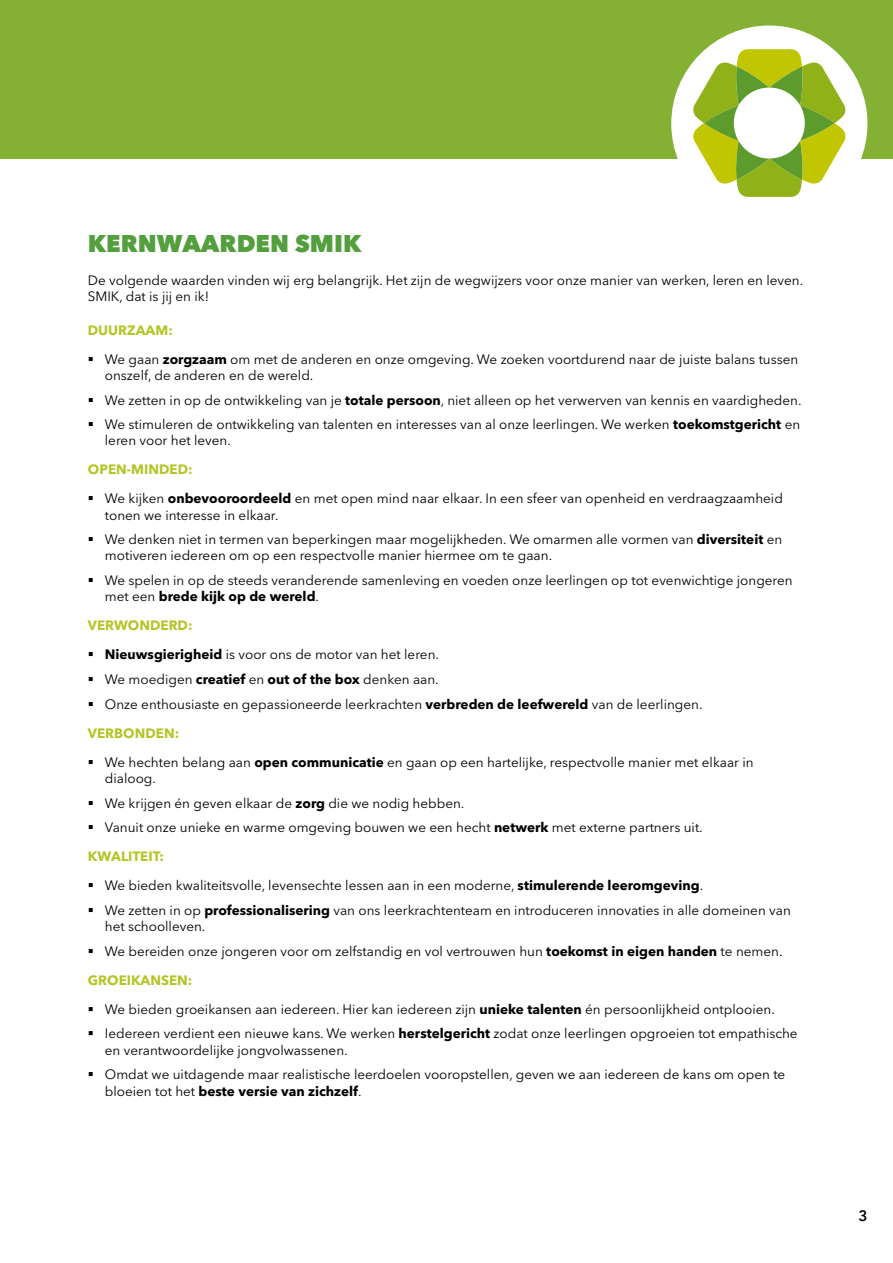
<style>
.page{position:relative;width:893px;height:1263px;background:#fff}
.page>*{position:absolute;margin:0;border:0;box-sizing:border-box;transform-origin:0 0}
.t1{font:800 24px "Avenir Next LT Pro";color:#539e3d}
.t2{font:600 15px "Avenir Next Rounded Std";color:#000001}
.t3{font:13.5px/16.2px "Avenir Next LT Pro";color:#000001}
.t4{font:700 13.5px "Avenir Next LT Pro";color:#b5c527}
.s1{font-weight:700}
</style>
<div class="page">
<div style="left:0;top:0;width:893px;height:159px;background:#84b134"></div>
<div style="left:671px;top:26px;width:196px;height:196px;background:#fff;border-radius:50%"></div>
<svg style="left:692px;top:49px;width:155px;height:148px"></svg>
<p class="t1" style="left:88px;top:229px;width:275px">KERNWAARDEN SMIK</p>
<p class="t3" style="left:88px;top:272px;width:717px">De volgende waarden vinden wij erg belangrijk. Het zijn de wegwijzers voor onze manier van werken, leren en leven.<br>SMIK, dat is jij en ik!</p>
<p class="t4" style="left:88px;top:322px;width:86px">DUURZAAM:</p>
<p class="t3" style="left:105px;top:351px;width:695px">We gaan <span class="s1">zorgzaam</span> om met de anderen en onze omgeving. We zoeken voortdurend naar de juiste balans tussen onszelf, de anderen en de wereld.</p>
<p class="t3" style="left:105px;top:392px;width:698px">We zetten in op de ontwikkeling van je <span class="s1">totale persoon</span>, niet alleen op het verwerven van kennis en vaardigheden.</p>
<p class="t3" style="left:105px;top:416px;width:697px">We stimuleren de ontwikkeling van talenten en interesses van al onze leerlingen. We werken <span class="s1">toekomstgericht</span> en leren voor het leven.</p>
<p class="t4" style="left:88px;top:461px;width:106px">OPEN-MINDED:</p>
<p class="t3" style="left:105px;top:491px;width:679px">We kijken <span class="s1">onbevooroordeeld</span> en met open mind naar elkaar. In een sfeer van openheid en verdraagzaamheid tonen we interesse in elkaar.</p>
<p class="t3" style="left:105px;top:531px;width:679px">We denken niet in termen van beperkingen maar mogelijkheden. We omarmen alle vormen van <span class="s1">diversiteit</span> en motiveren iedereen om op een respectvolle manier hiermee om te gaan.</p>
<p class="t3" style="left:105px;top:572px;width:689px">We spelen in op de steeds veranderende samenleving en voeden onze leerlingen op tot evenwichtige jongeren met een <span class="s1">brede kijk op de wereld</span>.</p>
<p class="t4" style="left:88px;top:617px;width:106px">VERWONDERD:</p>
<p class="t3" style="left:105px;top:646px;width:336px"><span class="s1">Nieuwsgierigheid</span> is voor ons de motor van het leren.</p>
<p class="t3" style="left:105px;top:671px;width:335px">We moedigen <span class="s1">creatief</span> en <span class="s1">out of the box</span> denken aan.</p>
<p class="t3" style="left:105px;top:696px;width:599px">Onze enthousiaste en gepassioneerde leerkrachten <span class="s1">verbreden de leefwereld</span> van de leerlingen.</p>
<p class="t4" style="left:88px;top:725px;width:93px">VERBONDEN:</p>
<p class="t3" style="left:105px;top:754px;width:650px">We hechten belang aan <span class="s1">open communicatie</span> en gaan op een hartelijke, respectvolle manier met elkaar in dialoog.</p>
<p class="t3" style="left:105px;top:795px;width:361px">We krijgen én geven elkaar de <span class="s1">zorg</span> die we nodig hebben.</p>
<p class="t3" style="left:105px;top:819px;width:599px">Vanuit onze unieke en warme omgeving bouwen we een hecht <span class="s1">netwerk</span> met externe partners uit.</p>
<p class="t4" style="left:88px;top:848px;width:78px">KWALITEIT:</p>
<p class="t3" style="left:105px;top:877px;width:600px">We bieden kwaliteitsvolle, levensechte lessen aan in een moderne, <span class="s1">stimulerende leeromgeving</span>.</p>
<p class="t3" style="left:105px;top:902px;width:687px">We zetten in op <span class="s1">professionalisering</span> van ons leerkrachtenteam en introduceren innovaties in alle domeinen van het schoolleven.</p>
<p class="t3" style="left:105px;top:943px;width:679px">We bereiden onze jongeren voor om zelfstandig en vol vertrouwen hun <span class="s1">toekomst in eigen handen</span> te nemen.</p>
<p class="t4" style="left:88px;top:972px;width:106px">GROEIKANSEN:</p>
<p class="t3" style="left:105px;top:1001px;width:671px">We bieden groeikansen aan iedereen. Hier kan iedereen zijn <span class="s1">unieke talenten</span> én persoonlijkheid ontplooien.</p>
<p class="t3" style="left:105px;top:1026px;width:694px">Iedereen verdient een nieuwe kans. We werken <span class="s1">herstelgericht</span> zodat onze leerlingen opgroeien tot empathische en verantwoordelijke jongvolwassenen.</p>
<p class="t3" style="left:105px;top:1066px;width:682px">Omdat we uitdagende maar realistische leerdoelen vooropstellen, geven we aan iedereen de kans om open te bloeien tot het <span class="s1">beste versie van zichzelf</span>.</p>
<p class="t2" style="left:858px;top:1207px;width:11px">3</p>
</div>
